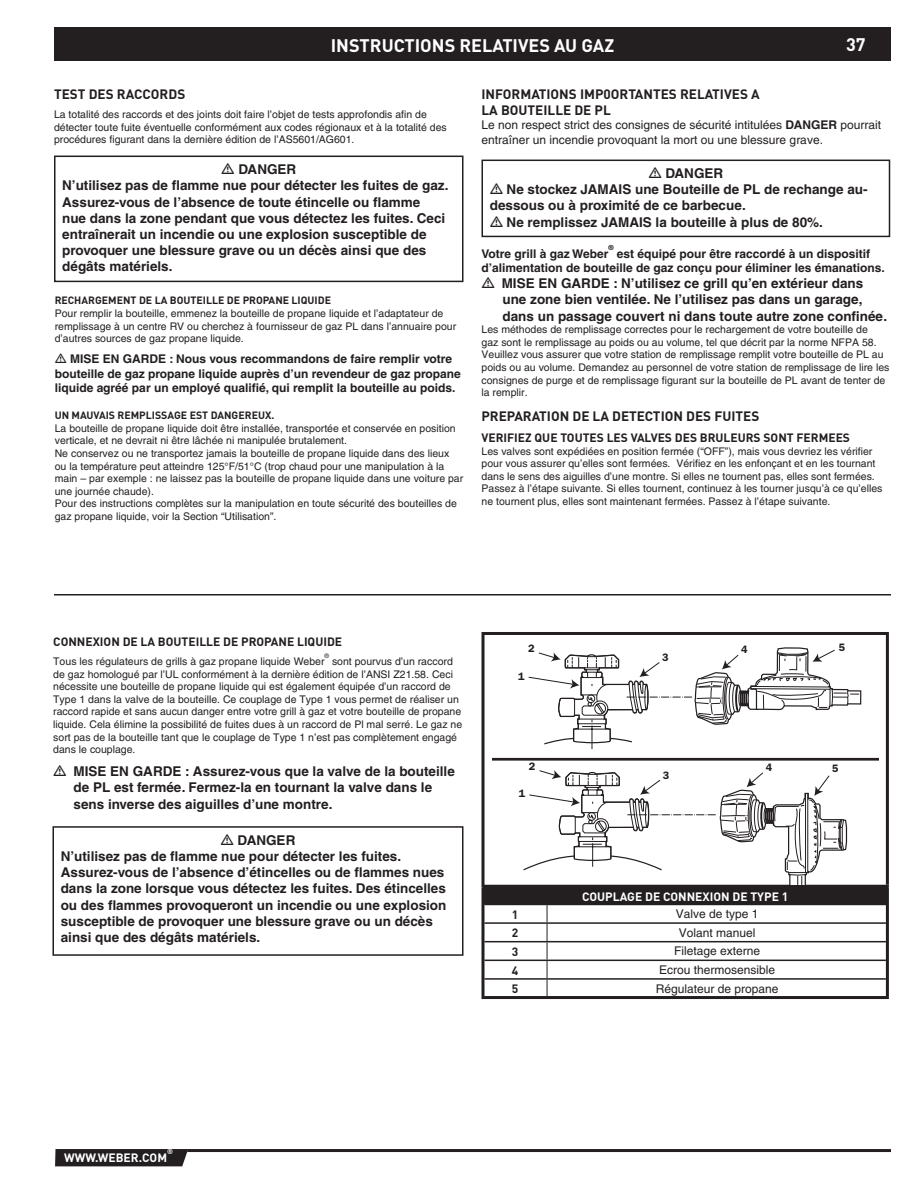
<style>
.page{position:relative;width:918px;height:1188px;background:#fff}
.page>*{position:absolute;margin:0;border:0;box-sizing:border-box;transform-origin:0 0}
.t1{font:18px "DI Nkerned";color:#fff}
.t2{font:700 13.5px/16.2px "Helvetica";color:#231f20}
.t3{font:13.5px/16.2px "DI Nkerned";color:#231f20}
.t4{font:700 12px/14.4px "Helvetica";color:#231f20}
.t5{font:12px/14.4px "Helvetica";color:#231f20}
.t6{font:12px "DI Nkerned";color:#231f20}
.t7{font:12px "DI Nkerned";color:#fff}
.t8{font:600 10.8px "Franklin Gothic";color:#231f20}
.t9{font:10.5px/12.6px "Helvetica";color:#231f20}
.t10{font:10.5px "DI Nkerned";color:#231f20}
.t11{font:7.05px "DI Nkerned";color:#fff}
.t12{font:700 7.05px "Helvetica";color:#231f20}
.t13{font:6.15px "Helvetica";color:#231f20}
.s1{font-weight:700}
</style>
<div class="page">
<div style="left:54px;top:27px;width:837px;height:33px;background:#231f20"></div>
<hr style="left:187px;top:1149px;width:704px;height:3px;background:#231f20">
<div style="left:55px;top:1149px;width:133px;height:17px;background:#231f20"></div>
<div style="left:482px;top:160px;width:408px;height:77px;border:2px solid #231f20"></div>
<div style="left:54px;top:156px;width:409px;height:126px;border:2px solid #231f20"></div>
<div style="left:52px;top:826px;width:411px;height:130px;border:2px solid #231f20"></div>
<div style="left:483px;top:886px;width:404px;height:18px;background:#231f20"></div>
<hr style="left:886px;top:635px;width:3px;height:250px;background:#231f20">
<hr style="left:886px;top:888px;width:3px;height:16px;background:#231f20">
<hr style="left:886px;top:904px;width:3px;height:19px;background:#231f20">
<hr style="left:886px;top:923px;width:3px;height:19px;background:#231f20">
<hr style="left:886px;top:942px;width:3px;height:18px;background:#231f20">
<hr style="left:886px;top:960px;width:3px;height:19px;background:#231f20">
<hr style="left:886px;top:979px;width:3px;height:17px;background:#231f20">
<hr style="left:547px;top:922px;width:339px;height:2px;background:#231f20">
<hr style="left:547px;top:941px;width:339px;height:1px;background:#231f20">
<hr style="left:547px;top:960px;width:339px;height:1px;background:#231f20">
<hr style="left:547px;top:978px;width:339px;height:2px;background:#231f20">
<hr style="left:484px;top:904px;width:402px;height:1px;background:#231f20">
<hr style="left:482px;top:996px;width:65px;height:3px;background:#231f20">
<hr style="left:482px;top:632px;width:65px;height:3px;background:#231f20">
<hr style="left:482px;top:635px;width:2px;height:250px;background:#231f20">
<hr style="left:547px;top:632px;width:342px;height:3px;background:#231f20">
<hr style="left:482px;top:885px;width:407px;height:3px;background:#231f20">
<hr style="left:547px;top:996px;width:342px;height:3px;background:#231f20">
<svg style="left:482px;top:636px;width:379px;height:360px"></svg>
<hr style="left:492px;top:758px;width:386px;height:3px;background:#231f20">
<hr style="left:54px;top:594px;width:837px;height:2px;background:#231f20">
<h1 class="t1" style="left:331px;top:39px;width:285px">INSTRUCTIONS RELATIVES AU GAZ</h1>
<h1 class="t1" style="left:846px;top:38px;width:21px">37</h1>
<p class="t3" style="left:54px;top:87px;width:133px">TEST DES RACCORDS</p>
<p class="t9" style="left:54px;top:109px;width:394px">La totalité des raccords et des joints doit faire l’objet de tests approfondis afin de détecter toute fuite éventuelle conformément aux codes régionaux et à la totalité des procédures figurant dans la dernière édition de l’AS5601/AG601.</p>
<p class="t2" style="left:62px;top:163px;width:388px;text-indent:176px">DANGER<br>N’utilisez pas de flamme nue pour détecter les fuites de gaz.<br>Assurez-vous de l’absence de toute étincelle ou flamme<br>nue dans la zone pendant que vous détectez les fuites. Ceci entraînerait un incendie ou une explosion susceptible de provoquer une blessure grave ou un décès ainsi que des dégâts matériels.</p>
<p class="t10" style="left:55px;top:297px;width:278px">RECHARGEMENT DE LA BOUTEILLE DE PROPANE LIQUIDE</p>
<p class="t9" style="left:55px;top:308px;width:403px">Pour remplir la bouteille, emmenez la bouteille de propane liquide et l’adaptateur de remplissage à un centre RV ou cherchez à fournisseur de gaz PL dans l’annuaire pour d’autres sources de gaz propane liquide.</p>
<p class="t4" style="left:55px;top:353px;width:408px;text-align:center">MISE EN GARDE : Nous vous recommandons de faire remplir votre bouteille de gaz propane liquide auprès d’un revendeur de gaz propane liquide agréé par un employé qualifié, qui remplit la bouteille au poids.</p>
<p class="t10" style="left:55px;top:412px;width:221px">UN MAUVAIS REMPLISSAGE EST DANGEREUX.</p>
<p class="t9" style="left:55px;top:423px;width:410px">La bouteille de propane liquide doit être installée, transportée et conservée en position verticale, et ne devrait ni être lâchée ni manipulée brutalement.<br>Ne conservez ou ne transportez jamais la bouteille de propane liquide dans des lieux ou la température peut atteindre 125°F/51°C (trop chaud pour une manipulation à la main – par exemple : ne laissez pas la bouteille de propane liquide dans une voiture par une journée chaude).<br>Pour des instructions complètes sur la manipulation en toute sécurité des bouteilles de gaz propane liquide, voir la Section “Utilisation”.</p>
<p class="t3" style="left:482px;top:87px;width:280px">INFORMATIONS IMP0ORTANTES RELATIVES A<br>LA BOUTEILLE DE PL</p>
<p class="t5" style="left:482px;top:119px;width:401px">Le non respect strict des consignes de sécurité intitulées <span class="s1">DANGER</span> pourrait entraîner un incendie provoquant la mort ou une blessure grave.</p>
<p class="t2" style="left:665px;top:166px;width:59px">DANGER</p>
<p class="t2" style="left:507px;top:183px;width:363px">Ne stockez JAMAIS une Bouteille de PL de rechange au-</p>
<p class="t2" style="left:490px;top:199px;width:258px">dessous ou à proximité de ce barbecue.</p>
<p class="t2" style="left:507px;top:215px;width:318px">Ne remplissez JAMAIS la bouteille à plus de 80%.</p>
<p class="t4" style="left:482px;top:247px;width:128px">Votre grill à gaz Weber</p>
<p class="t12" style="left:608px;top:245px;width:7px">®</p>
<p class="t4" style="left:482px;top:247px;width:405px;text-indent:135px">est équipé pour être raccordé à un dispositif d’alimentation de bouteille de gaz conçu pour éliminer les émanations.</p>
<p class="t2" style="left:502px;top:277px;width:387px">MISE EN GARDE : N’utilisez ce grill qu’en extérieur dans une zone bien ventilée. Ne l’utilisez pas dans un garage, dans un passage couvert ni dans toute autre zone confinée.</p>
<p class="t9" style="left:482px;top:324px;width:409px">Les méthodes de remplissage correctes pour le rechargement de votre bouteille de<br>gaz sont le remplissage au poids ou au volume, tel que décrit par la norme NFPA 58.<br>Veuillez vous assurer que votre station de remplissage remplit votre bouteille de PL au poids ou au volume. Demandez au personnel de votre station de remplissage de lire les consignes de purge et de remplissage figurant sur la bouteille de PL avant de tenter de la remplir.</p>
<p class="t3" style="left:482px;top:409px;width:279px">PREPARATION DE LA DETECTION DES FUITES</p>
<p class="t6" style="left:482px;top:434px;width:370px">VERIFIEZ QUE TOUTES LES VALVES DES BRULEURS SONT FERMEES</p>
<p class="t9" style="left:482px;top:446px;width:402px">Les valves sont expédiées en position fermée (“OFF”), mais vous devriez les vérifier pour vous assurer qu’elles sont fermées. Vérifiez en les enfonçant et en les tournant dans le sens des aiguilles d’une montre. Si elles ne tournent pas, elles sont fermées.<br>Passez à l’étape suivante. Si elles tournent, continuez à les tourner jusqu’à ce qu’elles ne tournent plus, elles sont maintenant fermées. Passez à l’étape suivante.</p>
<p class="t6" style="left:53px;top:637px;width:290px">CONNEXION DE LA BOUTEILLE DE PROPANE LIQUIDE</p>
<p class="t9" style="left:53px;top:656px;width:273px">Tous les régulateurs de grills à gaz propane liquide Weber</p>
<p class="t13" style="left:325px;top:654px;width:6px">®</p>
<p class="t9" style="left:53px;top:656px;width:411px;text-indent:279px">sont pourvus d’un raccord de gaz homologué par l’UL conformément à la dernière édition de l’ANSI Z21.58. Ceci nécessite une bouteille de propane liquide qui est également équipée d’un raccord de Type 1 dans la valve de la bouteille. Ce couplage de Type 1 vous permet de réaliser un raccord rapide et sans aucun danger entre votre grill à gaz et votre bouteille de propane liquide. Cela élimine la possibilité de fuites dues à un raccord de Pl mal serré. Le gaz ne sort pas de la bouteille tant que le couplage de Type 1 n’est pas complètement engagé dans le couplage.</p>
<p class="t2" style="left:73px;top:765px;width:383px">MISE EN GARDE : Assurez-vous que la valve de la bouteille de PL est fermée. Fermez-la en tournant la valve dans le sens inverse des aiguilles d’une montre.</p>
<p class="t2" style="left:61px;top:833px;width:387px;text-indent:177px">DANGER<br>N’utilisez pas de flamme nue pour détecter les fuites.<br>Assurez-vous de l’absence d’étincelles ou de flammes nues dans la zone lorsque vous détectez les fuites. Des étincelles ou des flammes provoqueront un incendie ou une explosion susceptible de provoquer une blessure grave ou un décès ainsi que des dégâts matériels.</p>
<p class="t8" style="left:528px;top:645px;width:8px">2</p>
<p class="t8" style="left:518px;top:672px;width:8px">1</p>
<p class="t8" style="left:529px;top:763px;width:8px">2</p>
<p class="t8" style="left:519px;top:790px;width:8px">1</p>
<p class="t8" style="left:662px;top:653px;width:8px">3</p>
<p class="t8" style="left:663px;top:771px;width:8px">3</p>
<p class="t8" style="left:741px;top:646px;width:8px">4</p>
<p class="t8" style="left:766px;top:763px;width:8px">4</p>
<p class="t7" style="left:582px;top:892px;width:208px">COUPLAGE DE CONNEXION DE TYPE 1</p>
<p class="t6" style="left:512px;top:910px;width:8px">1</p>
<p class="t5" style="left:676px;top:908px;width:84px">Valve de type 1</p>
<p class="t6" style="left:512px;top:929px;width:8px">2</p>
<p class="t5" style="left:679px;top:926px;width:78px">Volant manuel</p>
<p class="t6" style="left:512px;top:947px;width:8px">3</p>
<p class="t5" style="left:674px;top:945px;width:88px">Filetage externe</p>
<p class="t6" style="left:512px;top:966px;width:8px">4</p>
<p class="t5" style="left:659px;top:964px;width:118px">Ecrou thermosensible</p>
<p class="t6" style="left:512px;top:985px;width:8px">5</p>
<p class="t5" style="left:656px;top:982px;width:124px">Régulateur de propane</p>
<p class="t8" style="left:839px;top:643px;width:8px">5</p>
<p class="t8" style="left:832px;top:765px;width:8px">5</p>
<p class="t11" style="left:167px;top:1149px;width:7px">®</p>
<p class="t7" style="left:64px;top:1154px;width:105px">WWW.WEBER.COM</p>
</div>
